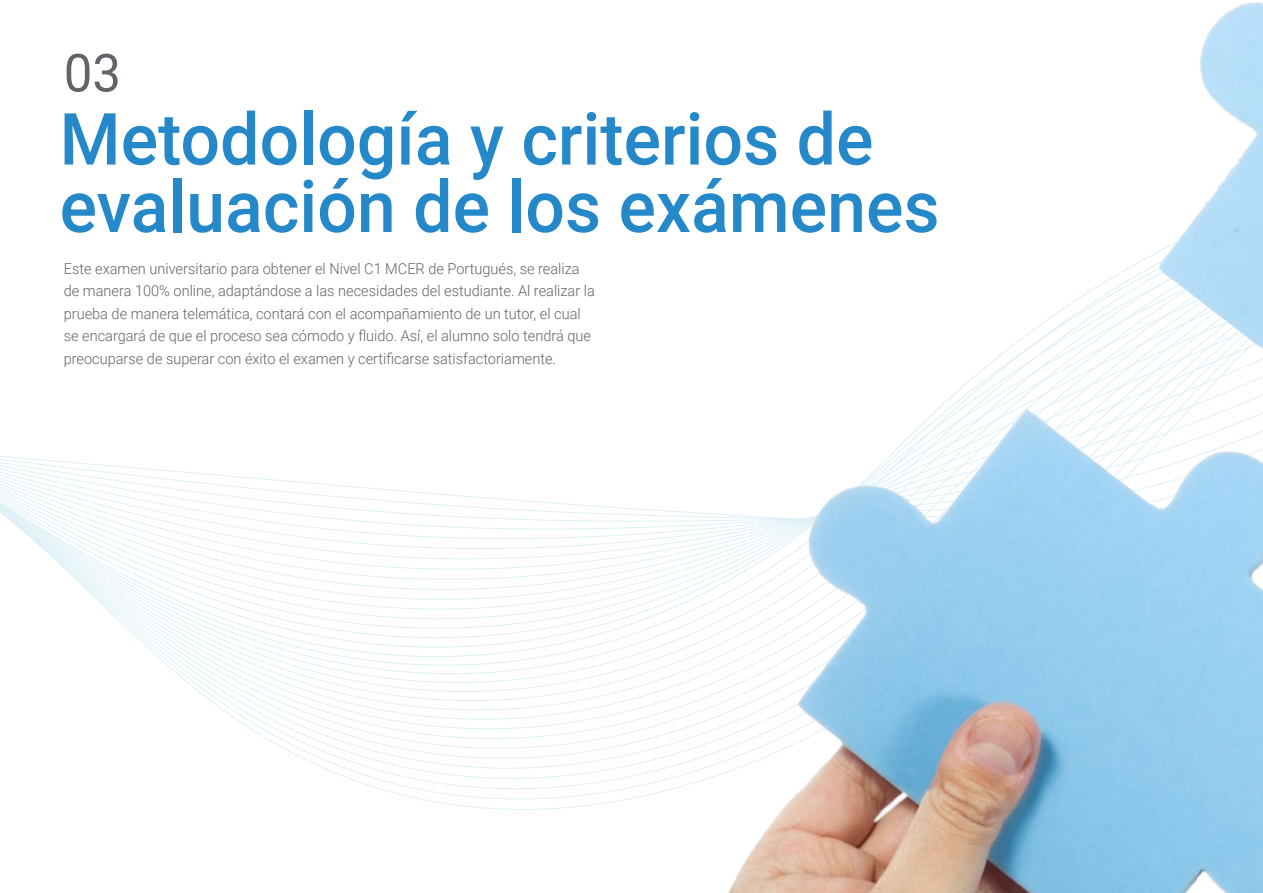
<style>
.page{position:relative;width:1263px;height:893px;background:#fff}
.page>*{position:absolute;margin:0;border:0;box-sizing:border-box;transform-origin:0 0}
.t1{font:500 72px/67.5px "Roboto";color:#2488c9}
.t2{font:52.5px "Roboto";color:#61646a}
.t3{font:300 15px/22.5px "Roboto";color:#61646a}
</style>
<div class="page">
<svg style="left:0;top:456px;width:526px;height:354px"></svg>
<img style="left:526px;top:2px;width:737px;height:891px">
<h2 class="t2" style="left:64px;top:36px;width:59px">03</h2>
<h1 class="t1" style="left:60px;top:103px;width:881px">Metodología y criterios de evaluación de los exámenes</h1>
<p class="t3" style="left:64px;top:256px;width:533px">Este examen universitario para obtener el Nivel C1 MCER de Portugués, se realiza de manera 100% online, adaptándose a las necesidades del estudiante. Al realizar la prueba de manera telemática, contará con el acompañamiento de un tutor, el cual se encargará de que el proceso sea cómodo y fluido. Así, el alumno solo tendrá que preocuparse de superar con éxito el examen y certificarse satisfactoriamente.</p>
</div>
